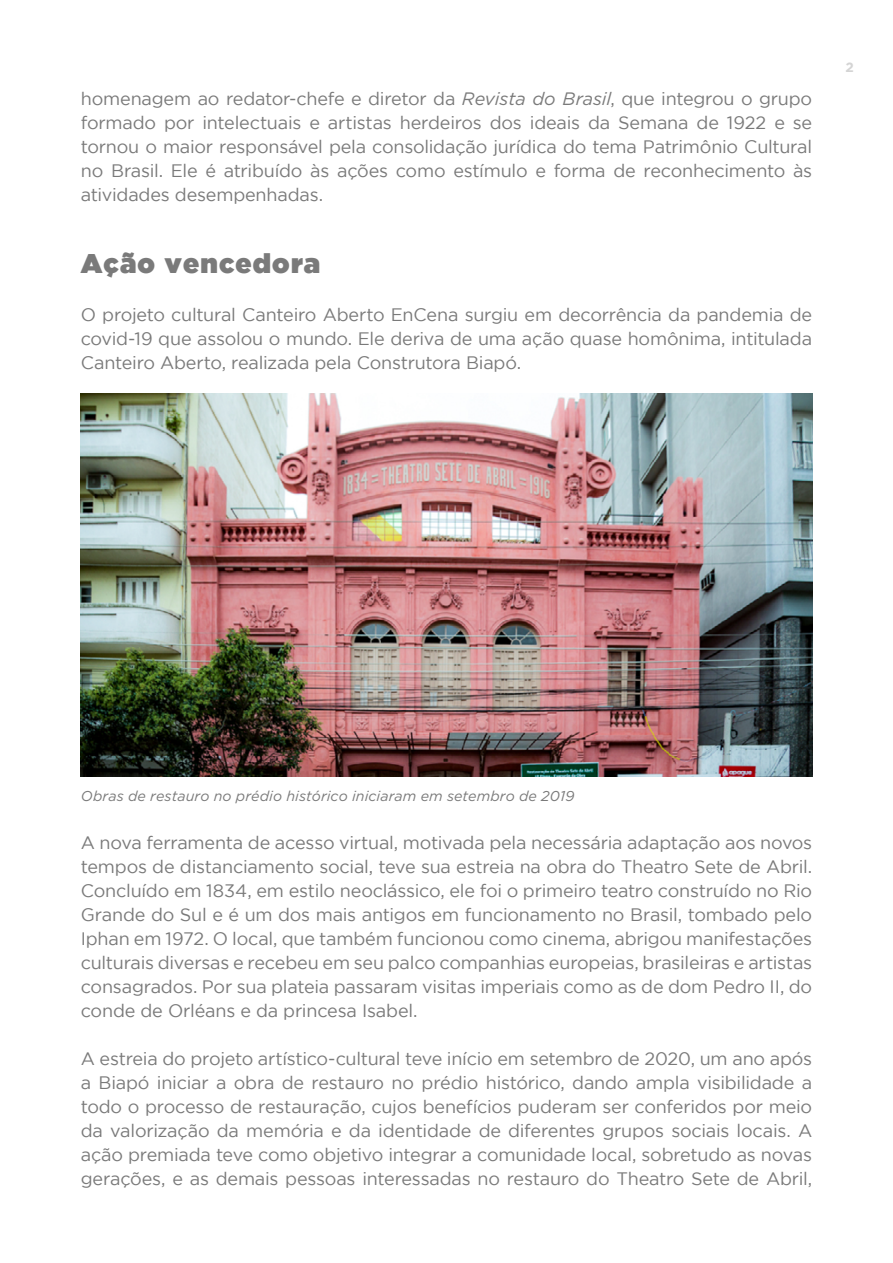
<style>
.page{position:relative;width:893px;height:1263px;background:#fff}
.page>*{position:absolute;margin:0;border:0;box-sizing:border-box;transform-origin:0 0}
.t1{font:27px "Gotham Ultra";letter-spacing:.045em;color:#7a7a7a}
.t2{font:18px/24px "Gotham";letter-spacing:-.01em;color:#7a7a7a;text-align:justify}
.t3{font:italic 14.25px "Gotham";letter-spacing:.005em;color:#7a7a7a}
.t4{font:700 13.5px "Gotham";color:#d4d4d4}
.s1{font-style:italic}
</style>
<div class="page">
<img style="left:81px;top:394px;width:731px;height:383px">
<p class="t2" style="left:81px;top:86px;width:733px">homenagem ao redator-chefe e diretor da <span class="s1">Revista do Brasil</span>, que integrou o grupo formado por intelectuais e artistas herdeiros dos ideais da Semana de 1922 e se tornou o maior responsável pela consolidação jurídica do tema Patrimônio Cultural no Brasil. Ele é atribuído às ações como estímulo e forma de reconhecimento às atividades desempenhadas.</p>
<h1 class="t1" style="left:81px;top:248px;width:241px">Ação vencedora</h1>
<p class="t2" style="left:81px;top:302px;width:733px">O projeto cultural Canteiro Aberto EnCena surgiu em decorrência da pandemia de covid-19 que assolou o mundo. Ele deriva de uma ação quase homônima, intitulada Canteiro Aberto, realizada pela Construtora Biapó.</p>
<p class="t4" style="left:845px;top:59px;width:10px">2</p>
<p class="t3" style="left:81px;top:788px;width:495px">Obras de restauro no prédio histórico iniciaram em setembro de 2019</p>
<p class="t2" style="left:81px;top:830px;width:733px">A nova ferramenta de acesso virtual, motivada pela necessária adaptação aos novos tempos de distanciamento social, teve sua estreia na obra do Theatro Sete de Abril.<br>Concluído em 1834, em estilo neoclássico, ele foi o primeiro teatro construído no Rio Grande do Sul e é um dos mais antigos em funcionamento no Brasil, tombado pelo Iphan em 1972. O local, que também funcionou como cinema, abrigou manifestações culturais diversas e recebeu em seu palco companhias europeias, brasileiras e artistas consagrados. Por sua plateia passaram visitas imperiais como as de dom Pedro II, do conde de Orléans e da princesa Isabel.</p>
<p class="t2" style="left:81px;top:1046px;width:733px">A estreia do projeto artístico-cultural teve início em setembro de 2020, um ano após a Biapó iniciar a obra de restauro no prédio histórico, dando ampla visibilidade a todo o processo de restauração, cujos benefícios puderam ser conferidos por meio da valorização da memória e da identidade de diferentes grupos sociais locais. A ação premiada teve como objetivo integrar a comunidade local, sobretudo as novas gerações, e as demais pessoas interessadas no restauro do Theatro Sete de Abril,</p>
</div>
